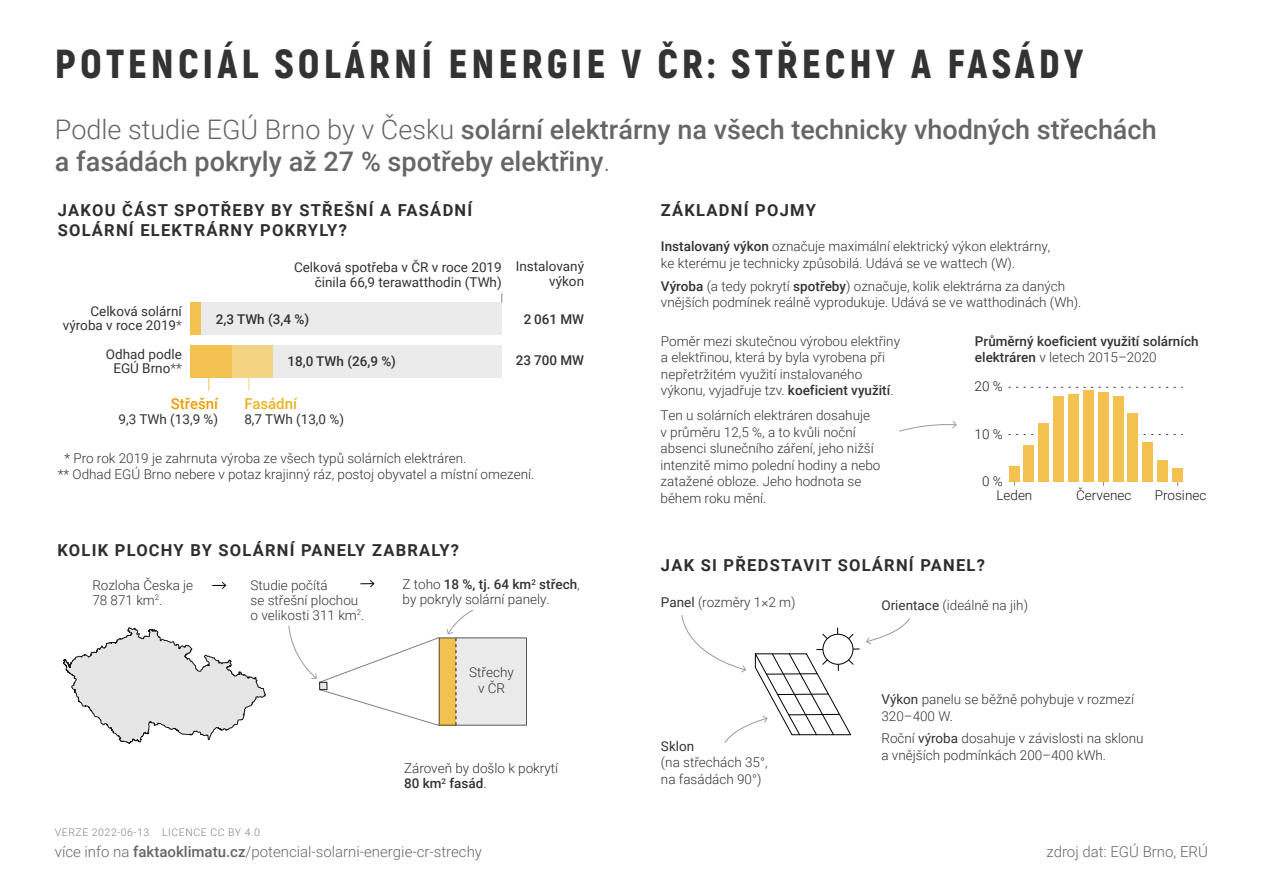
<style>
.page{position:relative;width:1263px;height:893px;background:#fff}
.page>*{position:absolute;margin:0;border:0;box-sizing:border-box;transform-origin:0 0}
.t1{font:900 40.5px "Akrobat";letter-spacing:.1em;color:#333}
.t2{font:500 27px/32.4px "Roboto";color:#666}
.t3{font:700 16.5px/19.8px "Roboto";letter-spacing:.075em;color:#2e2e2e}
.t4{font:300 15px "Roboto";color:#666}
.t5{font:500 15px "Roboto";color:#e89f00}
.t6{font:500 15px "Roboto";color:#edb224}
.t7{font:300 13.5px/16.5px "Roboto";color:#333}
.t8{font:13.5px/13.5px "Roboto";color:#333;text-align:right}
.t9{font:500 13.5px/16.5px "Roboto";color:#333}
.t10{font:300 13.5px "Roboto";color:#1a1a1a}
.t11{font:300 10.5px "Roboto";letter-spacing:.05em;color:#808080}
.s1{font-weight:300}
.s2{font-weight:500}
.s3{font-weight:400}
</style>
<div class="page">
<svg style="left:866px;top:618px;width:44px;height:26px"></svg>
<svg style="left:681px;top:615px;width:179px;height:128px"></svg>
<div style="left:823px;top:634px;width:30px;height:30px;background:#fff;border-radius:50%"></div>
<div style="left:822px;top:634px;width:31px;height:31px;border:1px solid #000;border-radius:50%"></div>
<div style="left:190px;top:303px;width:312px;height:32px;background:#ebebeb"></div>
<div style="left:190px;top:303px;width:11px;height:32px;background:#f3c14f"></div>
<div style="left:190px;top:345px;width:312px;height:33px;background:#ebebeb"></div>
<div style="left:190px;top:345px;width:43px;height:33px;background:#f3c14f"></div>
<div style="left:233px;top:345px;width:40px;height:33px;background:#f3d483"></div>
<svg style="left:208px;top:378px;width:1px;height:13px"></svg>
<svg style="left:248px;top:378px;width:1px;height:13px"></svg>
<svg style="left:1009px;top:434px;width:173px;height:1px"></svg>
<svg style="left:1009px;top:387px;width:173px;height:1px"></svg>
<div style="left:1009px;top:466px;width:10px;height:16px;background:#f3c14f"></div>
<div style="left:1024px;top:445px;width:10px;height:37px;background:#f3c14f"></div>
<div style="left:1038px;top:424px;width:11px;height:58px;background:#f3c14f"></div>
<div style="left:1053px;top:396px;width:11px;height:86px;background:#f3c14f"></div>
<div style="left:1068px;top:395px;width:11px;height:87px;background:#f3c14f"></div>
<div style="left:1083px;top:390px;width:10px;height:92px;background:#f3c14f"></div>
<div style="left:1098px;top:392px;width:10px;height:90px;background:#f3c14f"></div>
<div style="left:1113px;top:396px;width:10px;height:86px;background:#f3c14f"></div>
<div style="left:1128px;top:413px;width:10px;height:69px;background:#f3c14f"></div>
<div style="left:1142px;top:443px;width:11px;height:39px;background:#f3c14f"></div>
<div style="left:1157px;top:460px;width:11px;height:22px;background:#f3c14f"></div>
<div style="left:1172px;top:469px;width:10px;height:13px;background:#f3c14f"></div>
<svg style="left:899px;top:421px;width:58px;height:11px"></svg>
<svg style="left:62px;top:627px;width:204px;height:117px"></svg>
<svg style="left:212px;top:582px;width:14px;height:7px"></svg>
<svg style="left:360px;top:580px;width:14px;height:7px"></svg>
<svg style="left:288px;top:610px;width:239px;height:116px"></svg>
<h1 class="t1" style="left:55px;top:38px;width:1030px">POTENCIÁL SOLÁRNÍ ENERGIE V ČR: STŘECHY A FASÁDY</h1>
<h2 class="t2" style="left:55px;top:112px;width:1103px"><span class="s1">Podle studie EGÚ Brno by v Česku</span> solární elektrárny na všech technicky vhodných střechách a fasádách pokryly až 27 % spotřeby elektřiny<span class="s1">.</span></h2>
<p class="t3" style="left:58px;top:200px;width:416px">JAKOU ČÁST SPOTŘEBY BY STŘEŠNÍ A FASÁDNÍ<br>SOLÁRNÍ ELEKTRÁRNY POKRYLY?</p>
<p class="t3" style="left:661px;top:200px;width:157px">ZÁKLADNÍ POJMY</p>
<p class="t8" style="left:294px;top:259px;width:209px;line-height:15px">Celková spotřeba v ČR v roce 2019 činila 66,9 terawatthodin (TWh)</p>
<p class="t8" style="left:516px;top:258px;width:70px;line-height:15px">Instalovaný výkon</p>
<p class="t8" style="left:63px;top:304px;width:120px">Celková solární výroba v roce 2019<span class="s1">*</span></p>
<p class="t8" style="left:106px;top:347px;width:77px;text-align:center">Odhad podle<br>EGÚ Brno<span class="s1">**</span></p>
<p class="t9" style="left:216px;top:310px;width:95px">2,3 TWh (3,4 %)</p>
<p class="t9" style="left:524px;top:310px;width:62px">2 061 MW</p>
<p class="t9" style="left:287px;top:353px;width:110px">18,0 TWh (26,9 %)</p>
<p class="t5" style="left:171px;top:393px;width:49px">Střešní</p>
<p class="t8" style="left:118px;top:412px;width:101px">9,3 TWh (13,9 %)</p>
<p class="t9" style="left:516px;top:351px;width:70px">23 700 MW</p>
<p class="t6" style="left:244px;top:393px;width:54px">Fasádní</p>
<p class="t8" style="left:244px;top:412px;width:101px">8,7 TWh (13,0 %)</p>
<p class="t7" style="left:58px;top:449px;width:478px;text-indent:7px">* Pro rok 2019 je zahrnuta výroba ze všech typů solárních elektráren.<br>** Odhad EGÚ Brno nebere v potaz krajinný ráz, postoj obyvatel a místní omezení.</p>
<p class="t3" style="left:57px;top:540px;width:403px">KOLIK PLOCHY BY SOLÁRNÍ PANELY ZABRALY?</p>
<p class="t7" style="left:92px;top:577px;width:102px;line-height:15px">Rozloha Česka je<br>78 871 km<sup>2</sup>.</p>
<p class="t7" style="left:251px;top:577px;width:115px;line-height:15px">Studie počítá<br>se střešní plochou o velikosti 311 km<sup>2</sup>.</p>
<p class="t7" style="left:402px;top:576px;width:179px;line-height:15px">Z toho <span class="s2">18 %, tj. 64 km</span><sup>2</sup> <span class="s2">střech</span>, by pokryly solární panely.</p>
<p class="t7" style="left:469px;top:663px;width:46px;text-align:center">Střechy v ČR</p>
<p class="t11" style="left:55px;top:825px;width:206px">VERZE 2022-06-13 LICENCE CC BY 4.0</p>
<p class="t7" style="left:404px;top:760px;width:156px;line-height:15px">Zároveň by došlo k pokrytí<br><span class="s2">80 km</span><sup>2</sup> <span class="s2">fasád</span>.</p>
<p class="t7" style="left:661px;top:238px;width:391px"><span class="s2">Instalovaný výkon</span> označuje maximální elektrický výkon elektrárny, ke kterému je technicky způsobilá. Udává se ve wattech (W).</p>
<p class="t7" style="left:661px;top:277px;width:422px"><span class="s2">Výroba</span> (a tedy pokrytí <span class="s2">spotřeby</span>) označuje, kolik elektrárna za daných vnějších podmínek reálně vyprodukuje. Udává se ve watthodinách (Wh).</p>
<p class="t7" style="left:661px;top:332px;width:241px">Poměr mezi skutečnou výrobou elektřiny a elektřinou, která by byla vyrobena při nepřetržitém využití instalovaného výkonu, vyjadřuje tzv. <span class="s2">koeficient využití</span>.</p>
<p class="t7" style="left:660px;top:407px;width:221px">Ten u solárních elektráren dosahuje<br>v průměru 12,5 %, a to kvůli noční absenci slunečního záření, jeho nižší intenzitě mimo polední hodiny a nebo zatažené obloze. Jeho hodnota se během roku mění.</p>
<p class="t9" style="left:975px;top:332px;width:225px">Průměrný koeficient využití solárních elektráren <span class="s1">v letech 2015–2020</span></p>
<p class="t10" style="left:975px;top:377px;width:30px">20 %</p>
<p class="t10" style="left:975px;top:424px;width:30px">10 %</p>
<p class="t10" style="left:982px;top:472px;width:22px">0 %</p>
<p class="t10" style="left:996px;top:486px;width:37px">Leden</p>
<p class="t10" style="left:1076px;top:486px;width:57px">Červenec</p>
<p class="t10" style="left:1155px;top:486px;width:53px">Prosinec</p>
<p class="t3" style="left:661px;top:555px;width:325px">JAK SI PŘEDSTAVIT SOLÁRNÍ PANEL?</p>
<p class="t7" style="left:661px;top:593px;width:136px"><span class="s3">Panel</span> (rozměry 1×2 m)</p>
<p class="t8" style="left:661px;top:739px;width:35px">Sklon</p>
<p class="t7" style="left:661px;top:754px;width:108px">(na střechách 35°, na fasádách 90°)</p>
<p class="t7" style="left:881px;top:597px;width:148px"><span class="s3">Orientace</span> (ideálně na jih)</p>
<p class="t7" style="left:881px;top:691px;width:254px"><span class="s3">Výkon</span> panelu se běžně pohybuje v rozmezí<br>320–400 W.</p>
<p class="t7" style="left:881px;top:730px;width:264px">Roční <span class="s3">výroba</span> dosahuje v závislosti na sklonu a vnějších podmínkách 200–400 kWh.</p>
<p class="t4" style="left:55px;top:841px;width:429px">více info na <span class="s2">faktaoklimatu.cz</span>/potencial-solarni-energie-cr-strechy</p>
<p class="t4" style="left:1046px;top:841px;width:163px">zdroj dat: EGÚ Brno, ERÚ</p>
</div>
